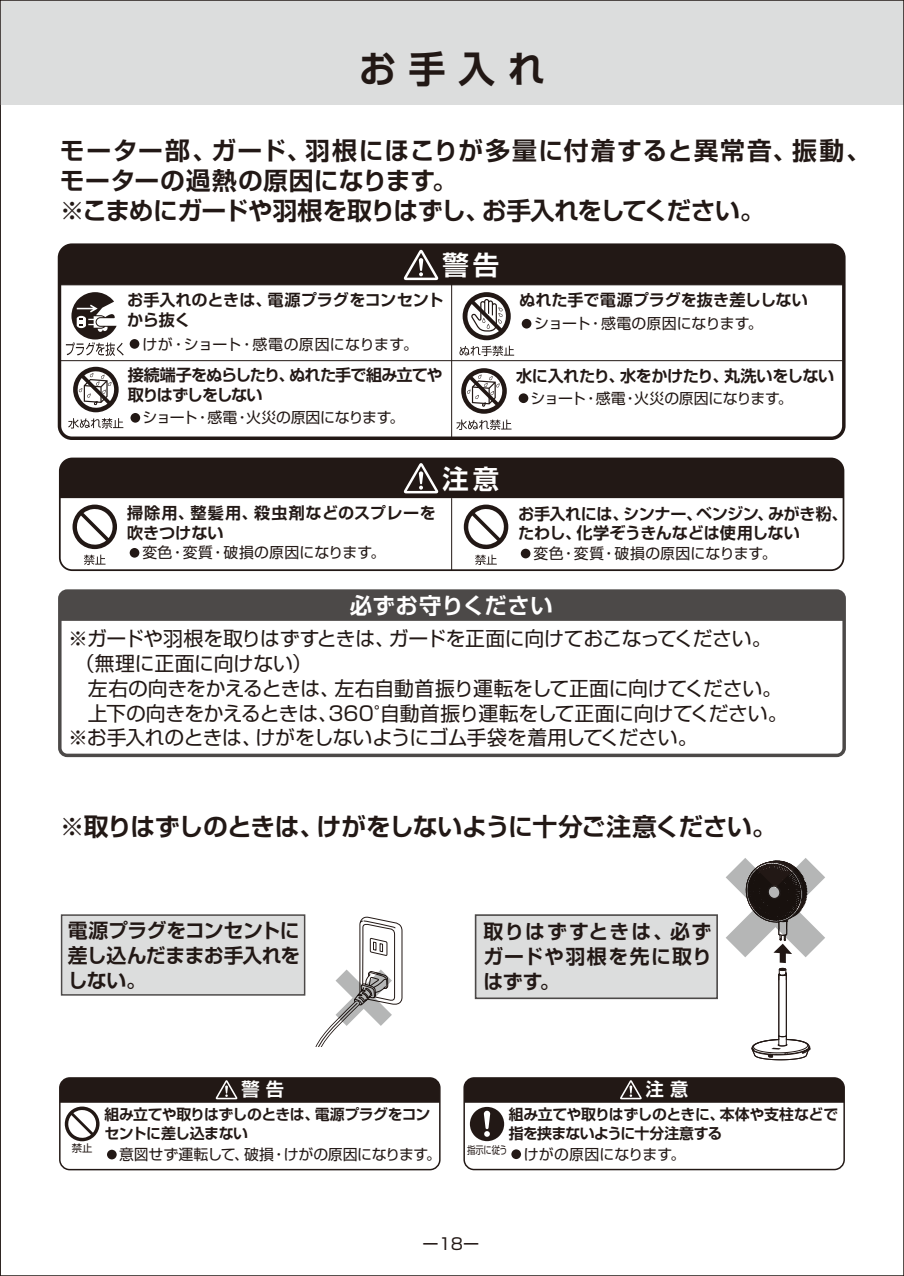
<style>
.page{position:relative;width:904px;height:1276px;background:#fff}
.page>*{position:absolute;margin:0;border:0;box-sizing:border-box;transform-origin:0 0}
.t1{font:700 37.27px "Shin Go Pro De";color:#221815}
.t2{font:700 26.43px "Shin Go Pro De";color:#fff}
.t3{font:700 24.85px/29.8px "Shin Go Pro De";letter-spacing:-.01em;color:#221815}
.t4{font:700 22.4px "Shin Go Pro De";letter-spacing:.015em;color:#fff}
.t5{font:19.78px "Shin Go Pro";letter-spacing:-.02em;color:#221815}
.t6{font:700 19.78px/24.8px "Shin Go Pro De";letter-spacing:-.005em;color:#221815;text-align:justify}
.t7{font:700 18.2px "Shin Go Pro De";color:#fff}
.t8{font:700 16.1px/19.8px "Shin Go Pro De";letter-spacing:-.015em;color:#221815}
.t9{font:700 16.1px/19.8px "Shin Go Pro De";letter-spacing:-.06em;color:#221815}
.t10{font:700 16.1px/19.8px "Shin Go Pro De";letter-spacing:.02em;color:#221815}
.t11{font:16.1px "Shin Go Pro";color:#221815}
.t12{font:14.88px "Shin Go Pro";letter-spacing:-.005em;color:#221815}
.t13{font:700 14.88px/19.1px "Shin Go Pro De";letter-spacing:-.035em;color:#221815}
.t14{font:14.88px "Shin Go Pro";letter-spacing:-.025em;color:#221815}
.t15{font:14.88px "Shin Go Pro";letter-spacing:.025em;color:#221815}
.t16{font:10.33px "Shin Go Pro";color:#221815}
</style>
<div class="page">
<div style="left:0;top:0;width:903px;height:104px;background:#dcdddd"></div>
<div style="left:62px;top:460px;width:779px;height:38px;background:#221815"></div>
<div style="left:59px;top:457px;width:785px;height:114px;border:2px solid #221815;border-radius:12px"></div>
<hr style="left:451px;top:498px;width:1px;height:72px;background:#221815">
<div style="left:517px;top:545px;width:17px;height:17px;border:4px solid #fff;border-radius:50%"></div>
<svg style="left:463px;top:504px;width:45px;height:61px"></svg>
<div style="left:126px;top:544px;width:17px;height:17px;border:4px solid #fff;border-radius:50%"></div>
<svg style="left:72px;top:504px;width:45px;height:61px"></svg>
<hr style="left:451px;top:277px;width:1px;height:160px;background:#221815">
<hr style="left:60px;top:360px;width:782px;height:1px;background:#221815">
<div style="left:515px;top:390px;width:16px;height:16px;border:4px solid #fff;border-radius:50%"></div>
<svg style="left:456px;top:368px;width:55px;height:62px"></svg>
<div style="left:127px;top:409px;width:17px;height:17px;border:4px solid #fff;border-radius:50%"></div>
<svg style="left:68px;top:418px;width:55px;height:10px"></svg>
<svg style="left:73px;top:367px;width:46px;height:45px"></svg>
<div style="left:518px;top:315px;width:17px;height:17px;border:4px solid #fff;border-radius:50%"></div>
<svg style="left:459px;top:346px;width:55px;height:10px"></svg>
<svg style="left:462px;top:292px;width:48px;height:48px"></svg>
<div style="left:126px;top:335px;width:17px;height:17px;border:4px solid #fff;border-radius:50%"></div>
<svg style="left:66px;top:292px;width:58px;height:64px"></svg>
<div style="left:62px;top:593px;width:779px;height:28px;background:#4c4948"></div>
<div style="left:58px;top:589px;width:787px;height:168px;border:3px solid #4c4948;border-radius:7px"></div>
<div style="left:58px;top:243px;width:787px;height:197px;border:3px solid #221815;border-radius:12px"></div>
<div style="left:61px;top:914px;width:244px;height:81px;background:#dcdddd;border:1px solid #4c4948"></div>
<svg style="left:315px;top:916px;width:88px;height:131px"></svg>
<div style="left:474px;top:914px;width:243px;height:85px;background:#dcdddd;border:2px solid #4c4948"></div>
<div style="left:59px;top:1077px;width:381px;height:93px;border:1px solid #221815;border-radius:10px"></div>
<svg style="left:60px;top:1077px;width:380px;height:64px"></svg>
<div style="left:103px;top:1146px;width:17px;height:16px;border:4px solid #fff;border-radius:50%"></div>
<div style="left:463px;top:1077px;width:381px;height:93px;border:1px solid #221815;border-radius:10px"></div>
<div style="left:507px;top:1145px;width:17px;height:17px;border:4px solid #fff;border-radius:50%"></div>
<svg style="left:464px;top:1077px;width:380px;height:64px"></svg>
<div style="left:60px;top:245px;width:783px;height:40px;background:#221815"></div>
<svg style="left:726px;top:858px;width:99px;height:202px"></svg>
<h1 class="t1" style="left:359px;top:38px;width:187px">お 手 入 れ</h1>
<p class="t3" style="left:60px;top:133px;width:812px">モーター部、ガード、羽根にほこりが多量に付着すると異常音、振動、モーターの過熱の原因になります。<br>※こまめにガードや羽根を取りはずし、お手入れをしてください。</p>
<h2 class="t2" style="left:442px;top:243px;width:58px">警告</h2>
<p class="t8" style="left:127px;top:288px;width:318px">お手入れのときは、電源プラグをコンセントから抜く</p>
<p class="t15" style="left:127px;top:332px;width:292px">●けが・ショート・感電の原因になります。</p>
<p class="t9" style="left:128px;top:363px;width:316px">接続端子をぬらしたり、ぬれた手で組み立てや取りはずしをしない</p>
<p class="t14" style="left:128px;top:405px;width:278px">●ショート・感電・火災の原因になります。</p>
<p class="t10" style="left:127px;top:501px;width:310px">掃除用、整髪用、殺虫剤などのスプレーを吹きつけない</p>
<p class="t12" style="left:127px;top:540px;width:260px">●変色・変質・破損の原因になります。</p>
<h2 class="t2" style="left:442px;top:457px;width:58px">注意</h2>
<p class="t8" style="left:519px;top:288px;width:290px">ぬれた手で電源プラグを抜き差ししない</p>
<p class="t12" style="left:519px;top:311px;width:245px">●ショート・感電の原因になります。</p>
<p class="t8" style="left:516px;top:364px;width:319px">水に入れたり、水をかけたり、丸洗いをしない</p>
<p class="t14" style="left:516px;top:386px;width:278px">●ショート・感電・火災の原因になります。</p>
<p class="t8" style="left:518px;top:501px;width:331px">お手入れには、シンナー、ベンジン、みがき粉、たわし、化学ぞうきんなどは使用しない</p>
<p class="t12" style="left:518px;top:541px;width:260px">●変色・変質・破損の原因になります。</p>
<p class="t4" style="left:350px;top:587px;width:204px">必ずお守りください</p>
<p class="t5" style="left:68px;top:622px;width:705px">※ガードや羽根を取りはずすときは、ガードを正面に向けておこなってください。</p>
<p class="t5" style="left:75px;top:647px;width:238px">（無理に正面に向けない）</p>
<p class="t5" style="left:68px;top:672px;width:715px">　左右の向きをかえるときは、左右自動首振り運転をして正面に向けてください。</p>
<p class="t5" style="left:68px;top:697px;width:720px">　上下の向きをかえるときは、360°自動首振り運転をして正面に向けてください。</p>
<p class="t5" style="left:68px;top:721px;width:631px">※お手入れのときは、けがをしないようにゴム手袋を着用してください。</p>
<p class="t3" style="left:60px;top:808px;width:718px">※取りはずしのときは、けがをしないように十分ご注意ください。</p>
<p class="t6" style="left:68px;top:916px;width:234px">電源プラグをコンセントに差し込んだままお手入れをしない。</p>
<p class="t6" style="left:483px;top:917px;width:230px">取りはずすときは、必ずガードや羽根を先に取りはずす。</p>
<p class="t16" style="left:72px;top:1139px;width:22px">禁止</p>
<p class="t7" style="left:241px;top:1074px;width:44px">警 告</p>
<p class="t13" style="left:104px;top:1102px;width:327px">組み立てや取りはずしのときは、電源プラグをコンセントに差し込まない</p>
<p class="t12" style="left:104px;top:1142px;width:338px">●意図せず運転して、破損・けがの原因になります。</p>
<p class="t7" style="left:645px;top:1074px;width:44px">注 意</p>
<p class="t13" style="left:508px;top:1102px;width:331px">組み立てや取りはずしのときに、本体や支柱などで指を挟まないように十分注意する</p>
<p class="t12" style="left:467px;top:1141px;width:220px"><sup>指示に従う</sup>●けがの原因になります。</p>
<p class="t11" style="left:422px;top:1230px;width:58px">ー18ー</p>
</div>
